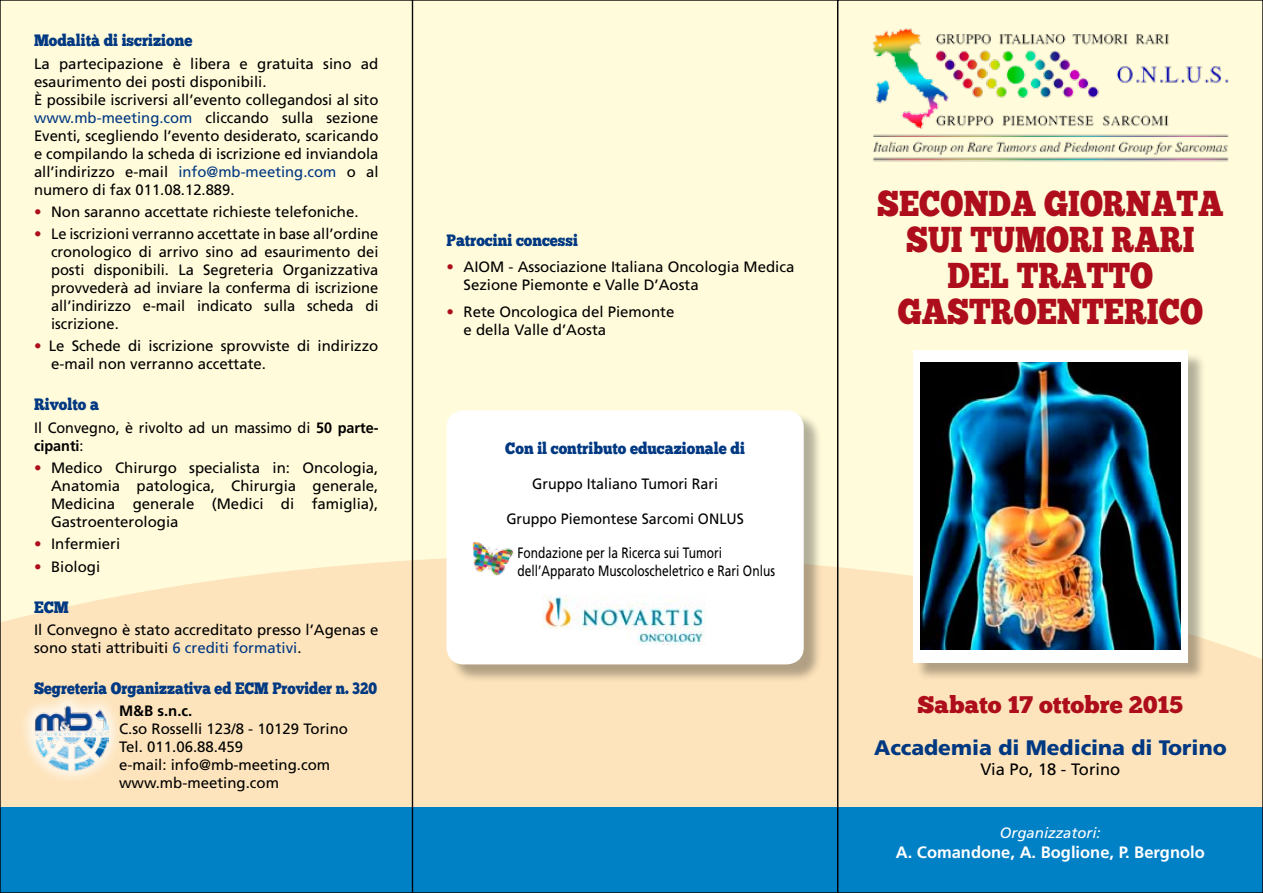
<style>
.page{position:relative;width:1263px;height:893px;background:#fffbdb}
.page>*{position:absolute;margin:0;border:0;box-sizing:border-box;transform-origin:0 0}
.t1{font:36px/36px "Chunk Five";color:#ae0e1b;text-align:center;scale:.86 1}
.t2{font:24px "Chunk Five";color:#ae0e1b}
.t3{font:900 21px "Frutiger";color:#003882}
.t4{font:16.5px "Chunk Five";color:#003882;scale:.9 1}
.t5{font:16.5px "Chunk Five";color:#003882;scale:.87 1}
.t6{font:700 16.5px "Frutiger";color:#fff}
.t7{font:16.5px "Frutiger";color:#000}
.t8{font:15px/18px "Frutiger";color:#000}
.t9{font:15px/18px "Frutiger";color:#000;text-align:center;scale:.95 1}
.t10{font:15px/18px "Frutiger";color:#000;scale:.8 1}
.t11{font:15px/18px "Frutiger";color:#000;scale:.96 1}
.t12{font:italic 15px "Frutiger";color:#fff}
.t13{font:700 15px "Frutiger";color:#000}
.s1{color:#003882}
.s2{color:#ae0e1b}
.s3{font-weight:700}
</style>
<div class="page">
<svg style="left:2px;top:558px;width:1259px;height:250px;background:#fae4bd"></svg>
<div style="left:0;top:808px;width:1263px;height:85px;background:#0081c6"></div>
<div style="left:915px;top:352px;width:291px;height:329px;background:#000;opacity:.3"></div>
<div style="left:913px;top:350px;width:274px;height:312px;background:#fff"></div>
<img style="left:920px;top:363px;width:260px;height:287px">
<img style="left:873px;top:28px;width:356px;height:134px">
<div style="left:16px;top:688px;width:106px;height:95px;background:#fff;opacity:.75"></div>
<img style="left:34px;top:705px;width:74px;height:66px">
<div style="left:449px;top:413px;width:373px;height:270px;background:#000;opacity:.3"></div>
<div style="left:446px;top:410px;width:358px;height:254px;background:#fff;border-radius:17px"></div>
<img style="left:542px;top:595px;width:164px;height:49px">
<img style="left:472px;top:542px;width:42px;height:34px">
<p class="t4" style="left:34px;top:31px;width:177px">Modalità di iscrizione</p>
<p class="t8" style="left:34px;top:54px;width:346px">La partecipazione è libera e gratuita sino ad esaurimento dei posti disponibili.<br>È possibile iscriversi all’evento collegandosi al sito <span class="s1">www.mb-meeting.com</span> cliccando sulla sezione Eventi, scegliendo l’evento desiderato, scaricando e compilando la scheda di iscrizione ed inviandola all’indirizzo e-mail <span class="s1">info@mb-meeting.com</span> o al numero di fax 011.08.12.889.</p>
<p class="t8" style="left:34px;top:203px;width:326px"><span class="s2">•</span> Non saranno accettate richieste telefoniche.</p>
<p class="t8" style="left:51px;top:225px;width:329px;text-align:justify;text-indent:-17px"><span class="s2">•</span> Le iscrizioni verranno accettate in base all’ordine cronologico di arrivo sino ad esaurimento dei posti disponibili. La Segreteria Organizzativa provvederà ad inviare la conferma di iscrizione all’indirizzo e-mail indicato sulla scheda di iscrizione.</p>
<p class="t8" style="left:51px;top:337px;width:329px;text-indent:-17px"><span class="s2">•</span> Le Schede di iscrizione sprovviste di indirizzo e-mail non verranno accettate.</p>
<p class="t4" style="left:34px;top:395px;width:74px">Rivolto a</p>
<p class="t11" style="left:34px;top:418px;width:360px">Il Convegno, è rivolto ad un massimo di <span class="s3">50 parte&shy;cipanti</span>:</p>
<p class="t8" style="left:51px;top:459px;width:329px;text-align:justify;text-indent:-17px"><span class="s2">•</span> Medico Chirurgo specialista in: Oncologia, Anatomia patologica, Chirurgia generale, Medicina generale (Medici di famiglia), Gastroenterologia</p>
<p class="t8" style="left:34px;top:535px;width:88px"><span class="s2">•</span> Infermieri</p>
<p class="t8" style="left:34px;top:557px;width:68px"><span class="s2">•</span> Biologi</p>
<p class="t4" style="left:34px;top:597px;width:40px">ECM</p>
<p class="t8" style="left:34px;top:620px;width:346px">Il Convegno è stato accreditato presso l’Agenas e sono stati attribuiti <span class="s1">6 crediti formativi</span>.</p>
<p class="t5" style="left:34px;top:678px;width:396px">Segreteria Organizzativa ed ECM Provider n. 320</p>
<p class="t13" style="left:119px;top:702px;width:75px">M&amp;B s.n.c.</p>
<p class="t8" style="left:119px;top:720px;width:230px">C.so Rosselli 123/8 - 10129 Torino<br>Tel. 011.06.88.459<br>e-mail: info@mb-meeting.com www.mb-meeting.com</p>
<p class="t4" style="left:446px;top:230px;width:148px">Patrocini concessi</p>
<p class="t8" style="left:463px;top:258px;width:332px;text-indent:-17px"><span class="s2">•</span> AIOM - Associazione Italiana Oncologia Medica<br>Sezione Piemonte e Valle D’Aosta</p>
<p class="t8" style="left:463px;top:302px;width:212px;text-indent:-17px"><span class="s2">•</span> Rete Oncologica del Piemonte e della Valle d’Aosta</p>
<p class="t4" style="left:505px;top:438px;width:268px">Con il contributo educazionale di</p>
<p class="t9" style="left:532px;top:474px;width:197px">Gruppo Italiano Tumori Rari</p>
<p class="t9" style="left:506px;top:509px;width:252px">Gruppo Piemontese Sarcomi ONLUS</p>
<p class="t9" style="left:547px;top:544px;width:210px">Fondazione per lo studio<br>dei tumori mus olo scheletrici</p>
<p class="t10" style="left:518px;top:543px;width:323px">Fondazione per la Ricerca sui Tumori dell’Apparato Muscoloscheletrico e Rari Onlus</p>
<h1 class="t1" style="left:877px;top:185px;width:405px">SECONDA GIORNATA<br>SUI TUMORI RARI<br>DEL TRATTO<br>GASTROENTERICO</h1>
<h2 class="t2" style="left:917px;top:690px;width:267px">Sabato 17 ottobre 2015</h2>
<h3 class="t3" style="left:874px;top:735px;width:354px">Accademia di Medicina di Torino</h3>
<p class="t7" style="left:980px;top:759px;width:141px">Via Po, 18 - Torino</p>
<p class="t12" style="left:1000px;top:824px;width:102px">Organizzatori:</p>
<p class="t6" style="left:896px;top:842px;width:310px">A. Comandone, A. Boglione, P. Bergnolo</p>
</div>
